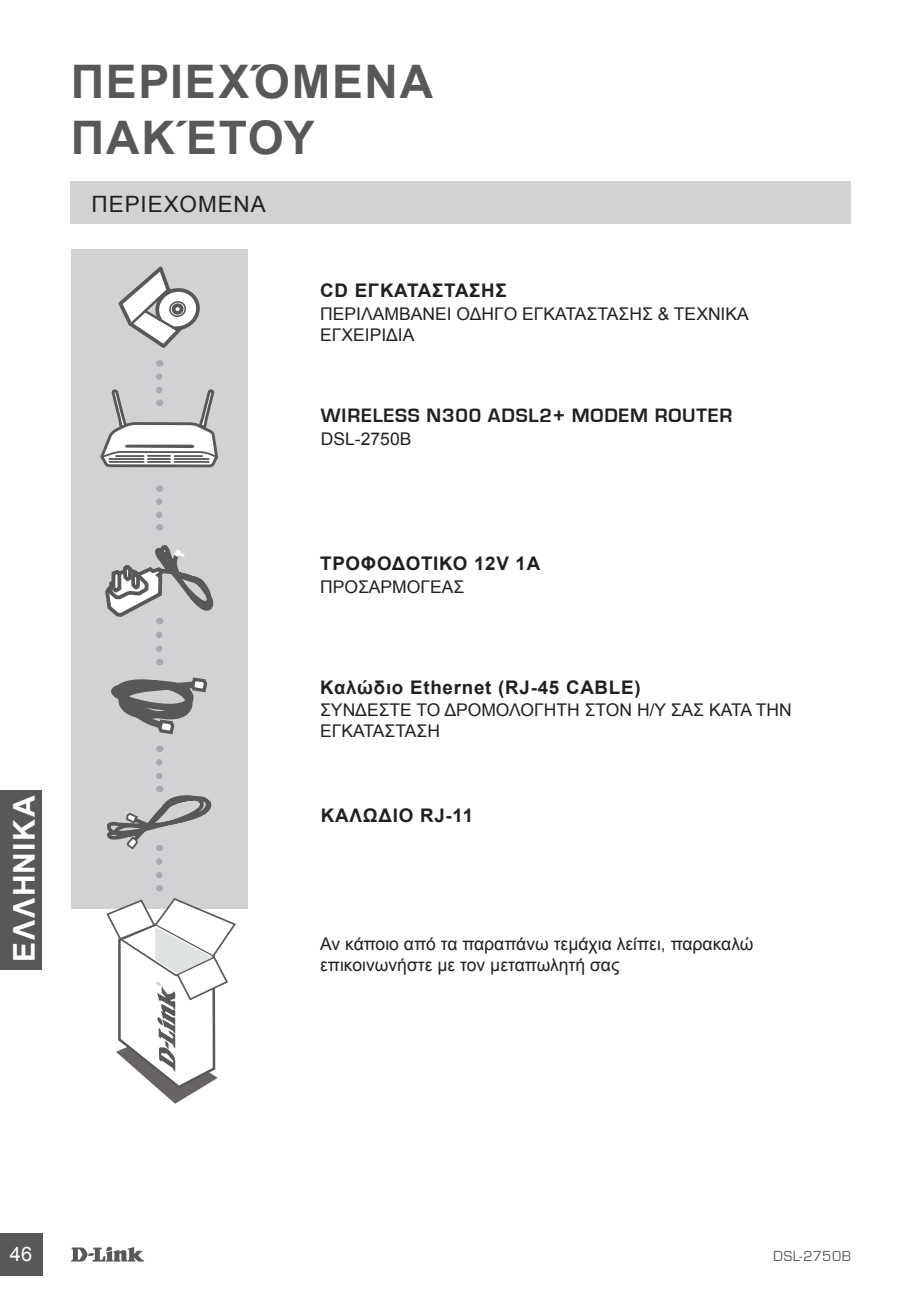
<style>
.page{position:relative;width:922px;height:1297px;background:#fff}
.page>*{position:absolute;margin:0;border:0;box-sizing:border-box;transform-origin:0 0}
.t1{font:700 46.25px/56.2px "Arial";letter-spacing:.035em;color:#57585a}
.t2{font:700 30px "Arial";letter-spacing:.045em;color:#fff}
.t3{font:22.5px "Arial";letter-spacing:.04em;color:#231f20}
.t4{font:700 20px "Eurostile";letter-spacing:.04em;color:#231f20}
.t5{font:20px "Arial";color:#fff}
.t6{font:700 18.75px "Arial";letter-spacing:.04em;color:#231f20}
.t7{font:17.5px/21px "Arial";color:#231f20}
.t8{font:15px "Eurostile";letter-spacing:.035em;color:#57585a}
</style>
<div class="page">
<svg style="left:71px;top:1247px;width:73px;height:14px"></svg>
<div style="left:0;top:1233px;width:43px;height:43px;background:#57585a"></div>
<div style="left:0;top:790px;width:42px;height:179px;background:#57585a"></div>
<div style="left:71px;top:181px;width:779px;height:43px;background:#d1d2d4"></div>
<div style="left:71px;top:249px;width:176px;height:659px;background:#d1d2d4"></div>
<svg style="left:106px;top:898px;width:130px;height:206px"></svg>
<svg style="left:118px;top:266px;width:82px;height:82px"></svg>
<svg style="left:156px;top:501px;width:6px;height:30px"></svg>
<svg style="left:156px;top:861px;width:6px;height:30px"></svg>
<svg style="left:100px;top:376px;width:118px;height:92px"></svg>
<svg style="left:105px;top:545px;width:109px;height:306px"></svg>
<h1 class="t1" style="left:71px;top:55px;width:363px">ΠΕΡΙΕΧΌΜΕΝΑ<br>ΠΑΚΈΤΟΥ</h1>
<h2 class="t2" style="left:4px;top:962px;width:168px;rotate:-90deg">ΕΛΛΗΝΙΚΑ</h2>
<p class="t3" style="left:92px;top:189px;width:176px">ΠΕΡΙΕΧΟΜΕΝΑ</p>
<p class="t6" style="left:320px;top:278px;width:188px">CD ΕΓΚΑΤΑΣΤΑΣΗΣ</p>
<p class="t7" style="left:320px;top:303px;width:430px">ΠΕΡΙΛΑΜΒΑΝΕΙ ΟΔΗΓΟ ΕΓΚΑΤΑΣΤΑΣΗΣ &amp; ΤΕΧΝΙΚΑ<br>ΕΓΧΕΙΡΙΔΙΑ</p>
<p class="t4" style="left:321px;top:405px;width:413px">WIRELESS N300 ADSL2+ MODEM ROUTER</p>
<p class="t7" style="left:321px;top:428px;width:92px">DSL-2750B</p>
<p class="t6" style="left:320px;top:551px;width:222px">ΤΡΟΦΟΔΟΤΙΚΟ 12V 1A</p>
<p class="t7" style="left:320px;top:576px;width:146px">ΠΡΟΣΑΡΜΟΓΕΑΣ</p>
<p class="t6" style="left:320px;top:675px;width:322px">Καλώδιο Ethernet (RJ-45 CABLE)</p>
<p class="t7" style="left:320px;top:699px;width:473px">ΣΥΝΔΕΣΤΕ ΤΟ ΔΡΟΜΟΛΟΓΗΤΗ ΣΤΟΝ Η/Υ ΣΑΣ ΚΑΤΑ ΤΗΝ<br>ΕΓΚΑΤΑΣΤΑΣΗ</p>
<p class="t6" style="left:321px;top:803px;width:154px">ΚΑΛΏΔΙΟ RJ-11</p>
<p class="t7" style="left:320px;top:933px;width:435px">Αν κάποιο από τα παραπάνω τεμάχια λείπει, παρακαλώ επικοινωνήστε με τον μεταπωλητή σας</p>
<p class="t5" style="left:10px;top:1241px;width:24px">46</p>
<p class="t8" style="left:773px;top:1248px;width:79px">DSL-2750B</p>
</div>
